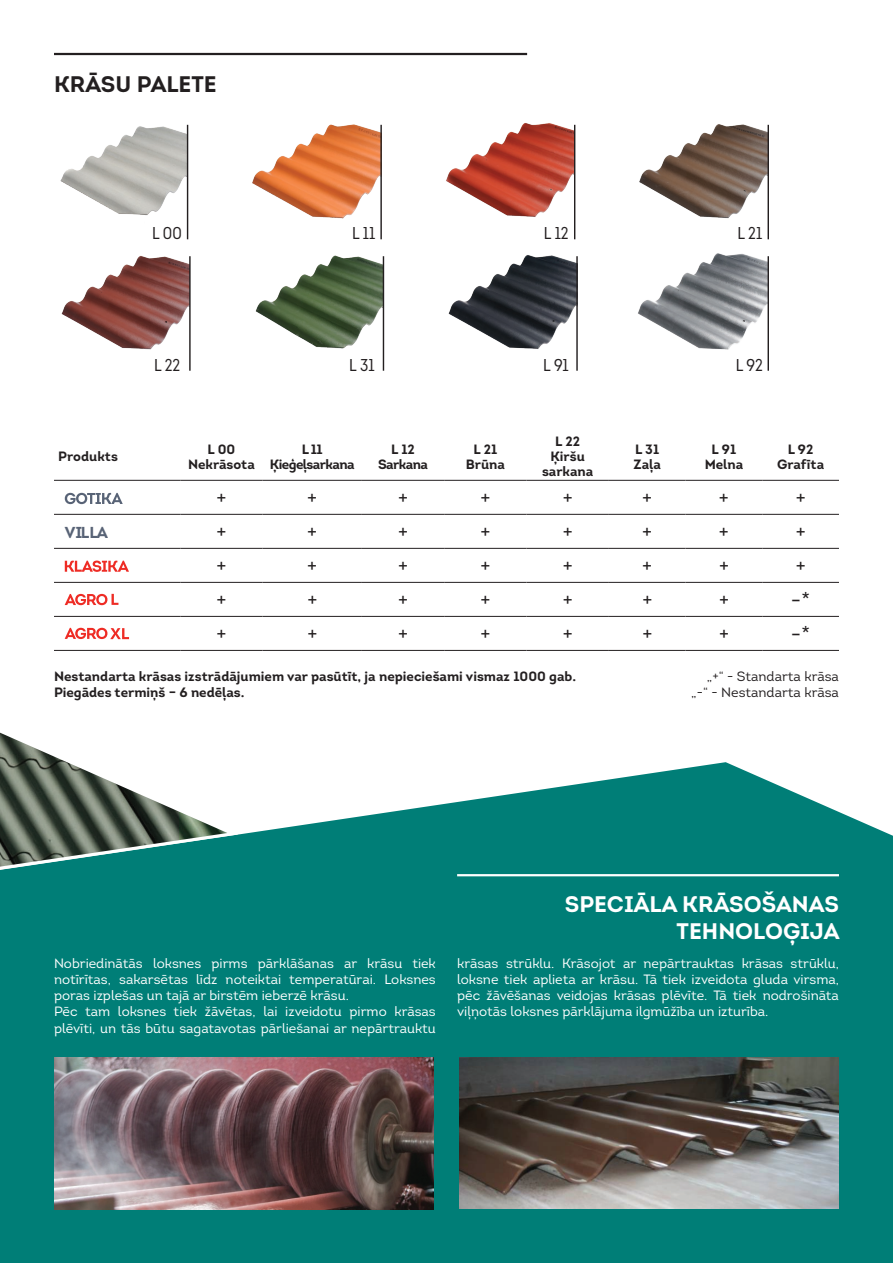
<style>
.page{position:relative;width:893px;height:1263px;background:#fff}
.page>*{position:absolute;margin:0;border:0;box-sizing:border-box;transform-origin:0 0}
.t1{font:22.5px "Intro";color:#231f20}
.t2{font:22.5px/27px "Intro Bold Caps";color:#fff;text-align:right}
.t3{font:22.5px "Intro Bold Caps";color:#231f20}
.t4{font:17.1px "Intro Cond";color:#231f20}
.t5{font:700 15.9px "Intro";letter-spacing:-.04em;color:#586376}
.t6{font:13.5px/16.2px "Intro";color:#fff}
.t7{font:700 13.5px/15px "Intro";color:#231f20;text-align:center}
.t8{font:13.5px/16.2px "Intro";color:#231f20;text-align:right}
.t9{font:700 13.5px/15px "Intro";letter-spacing:-.04em;color:#231f20;text-align:center}
</style>
<div class="page">
<img style="left:638px;top:253px;width:129px;height:97px">
<div style="left:0;top:896px;width:893px;height:367px;background:#007e77"></div>
<svg style="left:237px;top:762px;width:656px;height:318px"></svg>
<hr style="left:54px;top:53px;width:473px;height:2px;background:#231f20">
<hr style="left:457px;top:874px;width:382px;height:2px;background:#fff">
<img style="left:61px;top:256px;width:128px;height:94px">
<hr style="left:189px;top:256px;width:2px;height:115px;background:#231f20">
<img style="left:255px;top:255px;width:128px;height:106px">
<hr style="left:383px;top:256px;width:1px;height:115px;background:#231f20">
<img style="left:448px;top:255px;width:128px;height:94px">
<hr style="left:576px;top:256px;width:2px;height:115px;background:#231f20">
<hr style="left:767px;top:256px;width:2px;height:115px;background:#231f20">
<img style="left:60px;top:124px;width:128px;height:106px">
<hr style="left:187px;top:125px;width:1px;height:114px;background:#231f20">
<img style="left:252px;top:124px;width:129px;height:95px">
<hr style="left:380px;top:125px;width:2px;height:114px;background:#231f20">
<img style="left:446px;top:123px;width:129px;height:94px">
<hr style="left:574px;top:125px;width:1px;height:114px;background:#231f20">
<img style="left:639px;top:124px;width:129px;height:95px">
<hr style="left:767px;top:125px;width:2px;height:114px;background:#231f20">
<img style="left:54px;top:1057px;width:379px;height:152px">
<img style="left:460px;top:1058px;width:379px;height:150px">
<svg style="left:0;top:637px;width:237px;height:259px"></svg>
<hr style="left:54px;top:480px;width:126px;height:1px;background:#231f20">
<hr style="left:180px;top:480px;width:83px;height:1px;background:#231f20">
<hr style="left:263px;top:480px;width:99px;height:1px;background:#231f20">
<hr style="left:362px;top:480px;width:82px;height:1px;background:#231f20">
<hr style="left:444px;top:480px;width:83px;height:1px;background:#231f20">
<hr style="left:526px;top:480px;width:83px;height:1px;background:#231f20">
<hr style="left:609px;top:480px;width:77px;height:1px;background:#231f20">
<hr style="left:686px;top:480px;width:76px;height:1px;background:#231f20">
<hr style="left:762px;top:480px;width:77px;height:1px;background:#231f20">
<hr style="left:54px;top:514px;width:126px;height:1px;background:#231f20">
<hr style="left:180px;top:514px;width:83px;height:1px;background:#231f20">
<hr style="left:263px;top:514px;width:99px;height:1px;background:#231f20">
<hr style="left:362px;top:514px;width:82px;height:1px;background:#231f20">
<hr style="left:444px;top:514px;width:83px;height:1px;background:#231f20">
<hr style="left:526px;top:514px;width:83px;height:1px;background:#231f20">
<hr style="left:609px;top:514px;width:77px;height:1px;background:#231f20">
<hr style="left:686px;top:514px;width:76px;height:1px;background:#231f20">
<hr style="left:762px;top:514px;width:77px;height:1px;background:#231f20">
<hr style="left:54px;top:548px;width:126px;height:1px;background:#231f20">
<hr style="left:180px;top:548px;width:83px;height:1px;background:#231f20">
<hr style="left:263px;top:548px;width:99px;height:1px;background:#231f20">
<hr style="left:362px;top:548px;width:82px;height:1px;background:#231f20">
<hr style="left:444px;top:548px;width:83px;height:1px;background:#231f20">
<hr style="left:526px;top:548px;width:83px;height:1px;background:#231f20">
<hr style="left:609px;top:548px;width:77px;height:1px;background:#231f20">
<hr style="left:686px;top:548px;width:76px;height:1px;background:#231f20">
<hr style="left:762px;top:548px;width:77px;height:1px;background:#231f20">
<hr style="left:54px;top:582px;width:126px;height:1px;background:#231f20">
<hr style="left:180px;top:582px;width:83px;height:1px;background:#231f20">
<hr style="left:263px;top:582px;width:99px;height:1px;background:#231f20">
<hr style="left:362px;top:582px;width:82px;height:1px;background:#231f20">
<hr style="left:444px;top:582px;width:83px;height:1px;background:#231f20">
<hr style="left:526px;top:582px;width:83px;height:1px;background:#231f20">
<hr style="left:609px;top:582px;width:77px;height:1px;background:#231f20">
<hr style="left:686px;top:582px;width:76px;height:1px;background:#231f20">
<hr style="left:762px;top:582px;width:77px;height:1px;background:#231f20">
<hr style="left:54px;top:616px;width:126px;height:1px;background:#231f20">
<hr style="left:180px;top:616px;width:83px;height:1px;background:#231f20">
<hr style="left:263px;top:616px;width:99px;height:1px;background:#231f20">
<hr style="left:362px;top:616px;width:82px;height:1px;background:#231f20">
<hr style="left:444px;top:616px;width:83px;height:1px;background:#231f20">
<hr style="left:526px;top:616px;width:83px;height:1px;background:#231f20">
<hr style="left:609px;top:616px;width:77px;height:1px;background:#231f20">
<hr style="left:686px;top:616px;width:76px;height:1px;background:#231f20">
<hr style="left:762px;top:616px;width:77px;height:1px;background:#231f20">
<hr style="left:54px;top:650px;width:126px;height:1px;background:#231f20">
<hr style="left:180px;top:650px;width:83px;height:1px;background:#231f20">
<hr style="left:263px;top:650px;width:99px;height:1px;background:#231f20">
<hr style="left:362px;top:650px;width:82px;height:1px;background:#231f20">
<hr style="left:444px;top:650px;width:83px;height:1px;background:#231f20">
<hr style="left:526px;top:650px;width:83px;height:1px;background:#231f20">
<hr style="left:609px;top:650px;width:77px;height:1px;background:#231f20">
<hr style="left:686px;top:650px;width:76px;height:1px;background:#231f20">
<hr style="left:762px;top:650px;width:77px;height:1px;background:#231f20">
<svg style="left:65px;top:492px;width:58px;height:12px"></svg>
<svg style="left:65px;top:560px;width:64px;height:12px"></svg>
<svg style="left:65px;top:594px;width:53px;height:11px"></svg>
<svg style="left:65px;top:628px;width:64px;height:11px"></svg>
<h1 class="t3" style="left:54px;top:70px;width:164px">KRĀSU PALETE</h1>
<p class="t4" style="left:152px;top:222px;width:31px">L 00</p>
<p class="t4" style="left:352px;top:222px;width:25px">L 11</p>
<p class="t4" style="left:544px;top:222px;width:26px">L 12</p>
<p class="t4" style="left:737px;top:222px;width:26px">L 21</p>
<p class="t4" style="left:154px;top:354px;width:28px">L 22</p>
<p class="t4" style="left:349px;top:354px;width:27px">L 31</p>
<p class="t4" style="left:543px;top:354px;width:27px">L 91</p>
<p class="t4" style="left:736px;top:354px;width:29px">L 92</p>
<p class="t7" style="left:58px;top:449px;width:61px">Produkts</p>
<p class="t7" style="left:188px;top:441px;width:68px">L 00<br>Nekrāsota</p>
<p class="t9" style="left:270px;top:441px;width:86px">L 11<br>Ķieģeļsarkana</p>
<p class="t9" style="left:378px;top:441px;width:51px">L 12<br>Sarkana</p>
<p class="t7" style="left:466px;top:441px;width:41px">L 21<br>Brūna</p>
<p class="t7" style="left:542px;top:434px;width:53px">L 22<br>Ķiršu sarkana</p>
<p class="t7" style="left:634px;top:441px;width:29px;text-align:left">L 31<br>Zaļa</p>
<p class="t7" style="left:705px;top:441px;width:40px">L 91<br>Melna</p>
<p class="t7" style="left:777px;top:441px;width:49px">L 92<br>Grafīta</p>
<h1 class="t1" style="left:216px;top:484px;width:12px">+</h1>
<h1 class="t1" style="left:307px;top:484px;width:12px">+</h1>
<h1 class="t1" style="left:398px;top:484px;width:12px">+</h1>
<h1 class="t1" style="left:480px;top:484px;width:12px">+</h1>
<h1 class="t1" style="left:562px;top:484px;width:12px">+</h1>
<h1 class="t1" style="left:642px;top:484px;width:12px">+</h1>
<h1 class="t1" style="left:719px;top:484px;width:12px">+</h1>
<h1 class="t1" style="left:795px;top:484px;width:12px">+</h1>
<h1 class="t1" style="left:216px;top:518px;width:12px">+</h1>
<h1 class="t1" style="left:307px;top:518px;width:12px">+</h1>
<h1 class="t1" style="left:398px;top:518px;width:12px">+</h1>
<h1 class="t1" style="left:480px;top:518px;width:12px">+</h1>
<h1 class="t1" style="left:562px;top:518px;width:12px">+</h1>
<h1 class="t1" style="left:642px;top:518px;width:12px">+</h1>
<h1 class="t1" style="left:719px;top:518px;width:12px">+</h1>
<h1 class="t1" style="left:795px;top:518px;width:12px">+</h1>
<h1 class="t1" style="left:216px;top:552px;width:12px">+</h1>
<h1 class="t1" style="left:307px;top:552px;width:12px">+</h1>
<h1 class="t1" style="left:398px;top:552px;width:12px">+</h1>
<h1 class="t1" style="left:480px;top:552px;width:12px">+</h1>
<h1 class="t1" style="left:562px;top:552px;width:12px">+</h1>
<h1 class="t1" style="left:642px;top:552px;width:12px">+</h1>
<h1 class="t1" style="left:719px;top:552px;width:12px">+</h1>
<h1 class="t1" style="left:795px;top:552px;width:12px">+</h1>
<h1 class="t1" style="left:216px;top:586px;width:12px">+</h1>
<h1 class="t1" style="left:307px;top:586px;width:12px">+</h1>
<h1 class="t1" style="left:398px;top:586px;width:12px">+</h1>
<h1 class="t1" style="left:480px;top:586px;width:12px">+</h1>
<h1 class="t1" style="left:562px;top:586px;width:12px">+</h1>
<h1 class="t1" style="left:642px;top:586px;width:12px">+</h1>
<h1 class="t1" style="left:719px;top:586px;width:12px">+</h1>
<h1 class="t1" style="left:791px;top:586px;width:21px">-*</h1>
<h1 class="t1" style="left:216px;top:620px;width:12px">+</h1>
<h1 class="t1" style="left:307px;top:620px;width:12px">+</h1>
<h1 class="t1" style="left:398px;top:620px;width:12px">+</h1>
<h1 class="t1" style="left:480px;top:620px;width:12px">+</h1>
<h1 class="t1" style="left:562px;top:620px;width:12px">+</h1>
<h1 class="t1" style="left:642px;top:620px;width:12px">+</h1>
<h1 class="t1" style="left:719px;top:620px;width:12px">+</h1>
<h1 class="t1" style="left:791px;top:620px;width:21px">-*</h1>
<p class="t5" style="left:65px;top:522px;width:45px">VILLA</p>
<p class="t7" style="left:54px;top:668px;width:524px;line-height:16.2px;text-align:left">Nestandarta krāsas izstrādājumiem var pasūtīt, ja nepieciešami vismaz 1000 gab.<br>Piegādes termiņš − 6 nedēļas.</p>
<p class="t8" style="left:691px;top:668px;width:149px">„+“ - Standarta krāsa „-“ - Nestandarta krāsa</p>
<h1 class="t2" style="left:565px;top:891px;width:276px">SPECIĀLA KRĀSOŠANAS<br>TEHNOLOĢIJA</h1>
<p class="t6" style="left:54px;top:955px;width:383px">Nobriedinātās loksnes pirms pārklāšanas ar krāsu tiek notīrītas, sakarsētas līdz noteiktai temperatūrai. Loksnes poras izplešas un tajā ar birstēm ieberzē krāsu.<br>Pēc tam loksnes tiek žāvētas, lai izveidotu pirmo krāsas plēvīti, un tās būtu sagatavotas pārliešanai ar nepārtrauktu</p>
<p class="t6" style="left:457px;top:955px;width:383px;text-align:justify">krāsas strūklu. Krāsojot ar nepārtrauktas krāsas strūklu, loksne tiek aplieta ar krāsu. Tā tiek izveidota gluda virsma, pēc žāvēšanas veidojas krāsas plēvīte. Tā tiek nodrošināta viļņotās loksnes pārklājuma ilgmūžība un izturība.</p>
</div>
